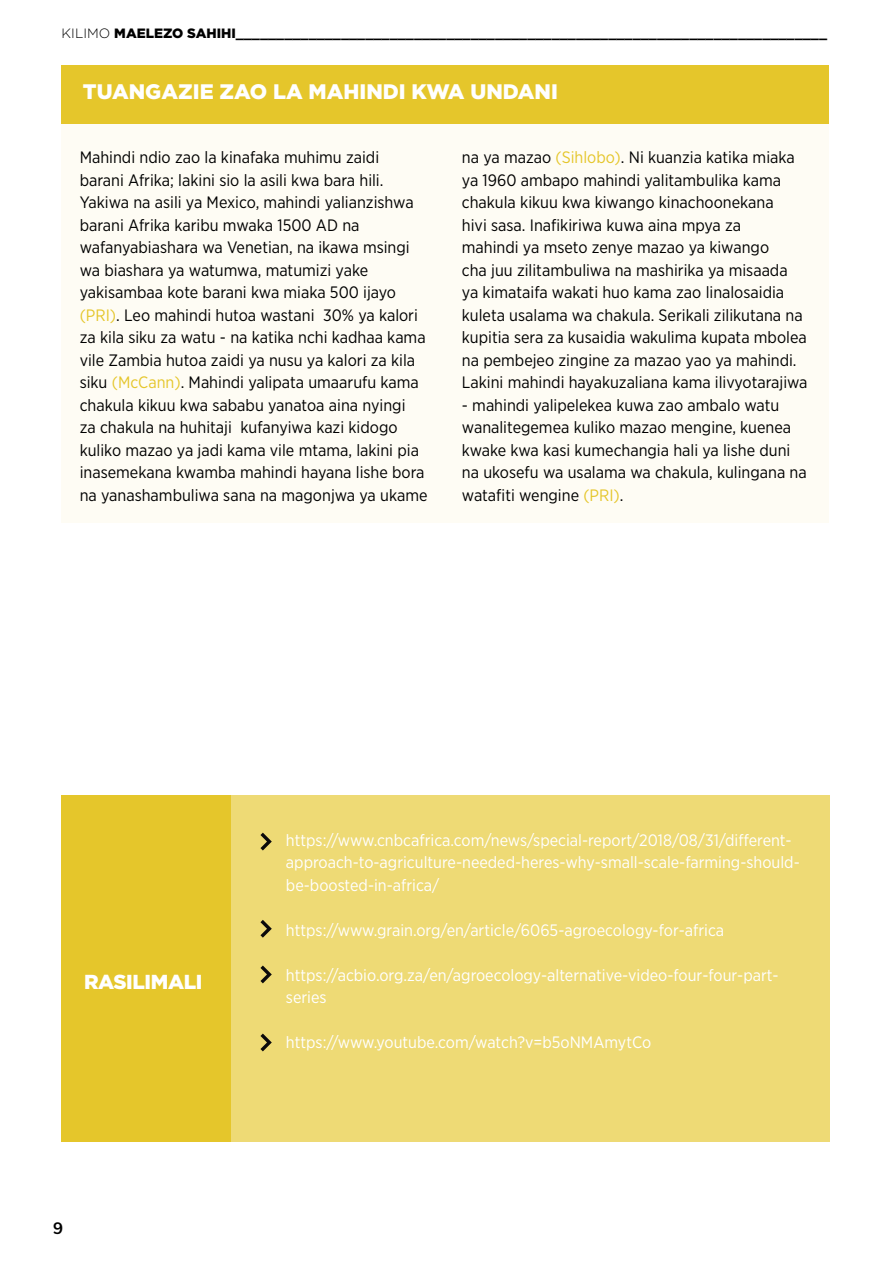
<style>
.page{position:relative;width:893px;height:1263px;background:#fff}
.page>*{position:absolute;margin:0;border:0;box-sizing:border-box;transform-origin:0 0}
.t1{font:900 21px "Gotham";color:#fff}
.t2{font:900 20.25px "Gotham";letter-spacing:-.02em;color:#fff}
.t3{font:16.5px/22.5px "Gotham Narrow";color:#000}
.t4{font:16.5px/22.5px "Gotham Narrow";color:#fff}
.t5{font:700 16.5px "Muli";color:#000}
.t6{font:900 13.5px "Gotham";color:#000}
.s1{font-weight:300}
.s2{color:#e5c62b}
</style>
<div class="page">
<div style="left:62px;top:112px;width:767px;height:411px;background:#fefcf4"></div>
<div style="left:62px;top:66px;width:767px;height:58px;background:#e5c62b"></div>
<div style="left:219px;top:795px;width:610px;height:347px;background:#eeda75"></div>
<div style="left:62px;top:795px;width:169px;height:347px;background:#e5c62b"></div>
<svg style="left:260px;top:833px;width:12px;height:17px"></svg>
<svg style="left:260px;top:920px;width:12px;height:18px"></svg>
<svg style="left:260px;top:965px;width:12px;height:18px"></svg>
<svg style="left:260px;top:1033px;width:12px;height:18px"></svg>
<p class="t6" style="left:62px;top:24px;width:767px"><span class="s1">KILIMO</span> MAELEZO SAHIHI_________________________________________________________________________</p>
<p class="t1" style="left:83px;top:77px;width:476px">TUANGAZIE ZAO LA MAHINDI KWA UNDANI</p>
<p class="t3" style="left:80px;top:146px;width:349px">Mahindi ndio zao la kinafaka muhimu zaidi<br>barani Afrika; lakini sio la asili kwa bara hili.<br>Yakiwa na asili ya Mexico, mahindi yalianzishwa barani Afrika karibu mwaka 1500 AD na wafanyabiashara wa Venetian, na ikawa msingi wa biashara ya watumwa, matumizi yake yakisambaa kote barani kwa miaka 500 ijayo <span class="s2">(PRI)</span>. Leo mahindi hutoa wastani 30% ya kalori za kila siku za watu - na katika nchi kadhaa kama vile Zambia hutoa zaidi ya nusu ya kalori za kila siku <span class="s2">(McCann)</span>. Mahindi yalipata umaarufu kama chakula kikuu kwa sababu yanatoa aina nyingi<br>za chakula na huhitaji kufanyiwa kazi kidogo kuliko mazao ya jadi kama vile mtama, lakini pia inasemekana kwamba mahindi hayana lishe bora na yanashambuliwa sana na magonjwa ya ukame</p>
<p class="t3" style="left:462px;top:146px;width:347px">na ya mazao <span class="s2">(Sihlobo)</span>. Ni kuanzia katika miaka ya 1960 ambapo mahindi yalitambulika kama chakula kikuu kwa kiwango kinachoonekana<br>hivi sasa. Inafikiriwa kuwa aina mpya za<br>mahindi ya mseto zenye mazao ya kiwango<br>cha juu zilitambuliwa na mashirika ya misaada ya kimataifa wakati huo kama zao linalosaidia kuleta usalama wa chakula. Serikali zilikutana na kupitia sera za kusaidia wakulima kupata mbolea na pembejeo zingine za mazao yao ya mahindi.<br>Lakini mahindi hayakuzaliana kama ilivyotarajiwa</p>
<p class="t3" style="left:462px;top:393px;width:346px">- mahindi yalipelekea kuwa zao ambalo watu wanalitegemea kuliko mazao mengine, kuenea kwake kwa kasi kumechangia hali ya lishe duni na ukosefu wa usalama wa chakula, kulingana na watafiti wengine <span class="s2">(PRI)</span>.</p>
<p class="t2" style="left:84px;top:967px;width:120px">RASILIMALI</p>
<p class="t5" style="left:53px;top:1216px;width:11px">9</p>
<p class="t4" style="left:286px;top:828px;width:515px">https://www.cnbcafrica.com/news/special-report/2018/08/31/different&shy;approach-to-agriculture-needed-heres-why-small-scale-farming-should&shy;be-boosted-in-africa/</p>
<p class="t4" style="left:286px;top:918px;width:440px">https://www.grain.org/en/article/6065-agroecology-for-africa</p>
<p class="t4" style="left:286px;top:963px;width:494px">https://acbio.org.za/en/agroecology-alternative-video-four-four-part&shy;series</p>
<p class="t4" style="left:286px;top:1031px;width:367px">https://www.youtube.com/watch?v=b5oNMAmytCo</p>
</div>
